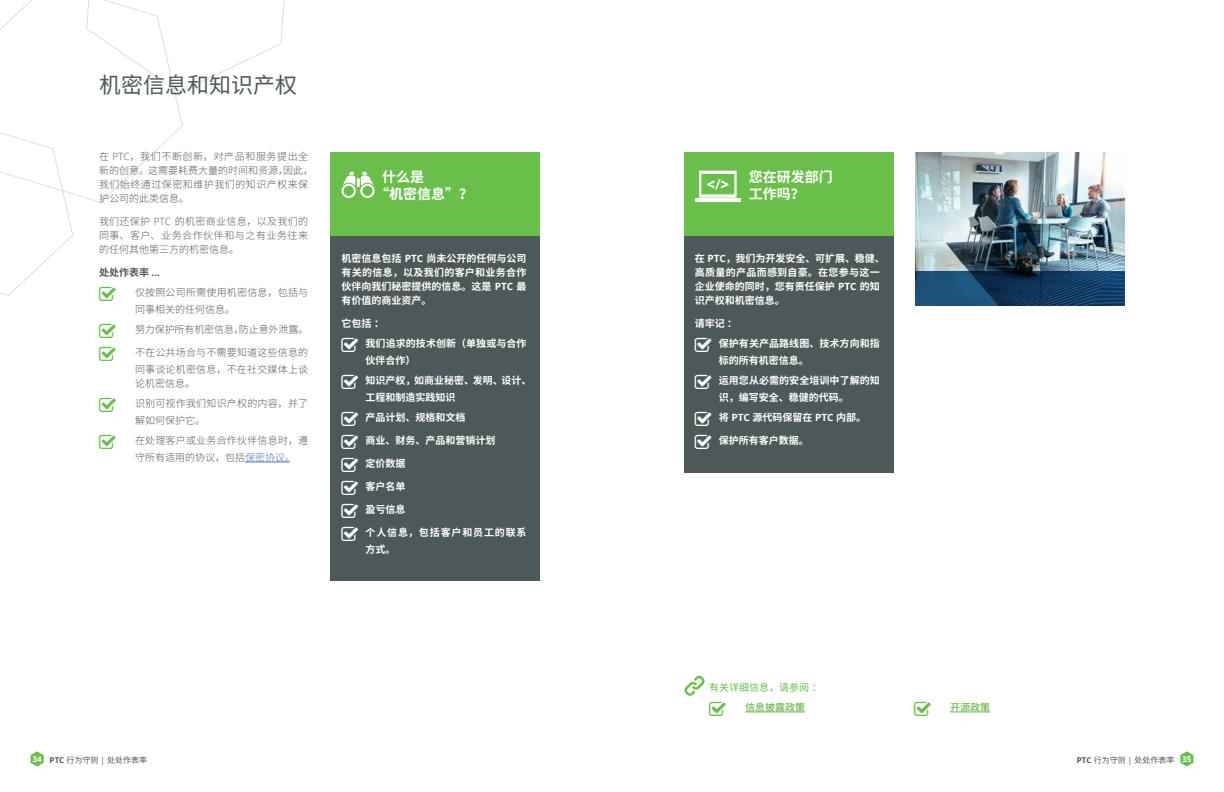
<style>
.page{position:relative;width:1224px;height:792px;background:#fff}
.page>*{position:absolute;margin:0;border:0;box-sizing:border-box;transform-origin:0 0}
.t1{font:22px "Noto Sans CJ Ksc";color:#4d5858}
.t2{font:700 14px/16.8px "Noto Sans CJ Ksc";color:#fff}
.t3{font:700 10px/14px "Noto Sans CJ Ksc";color:#fff}
.t4{font:300 10px/20px "Noto Sans CJ Ksc";letter-spacing:.02em;color:#58595b}
.t5{font:300 10px/14px "Noto Sans CJ Ksc";letter-spacing:.05em;color:#58595b}
.t6{font:300 10px/20px "Noto Sans CJ Ksc";letter-spacing:-.01em;color:#58595b}
.t7{font:700 10px/17px "Noto Sans CJ Ksc";letter-spacing:.085em;color:#fff}
.t8{font:300 10px "Noto Sans CJ Ksc";color:#58595b}
.t9{font:10px "Noto Sans CJ Ksc";color:#6abf4b}
.t10{font:500 10px "Noto Sans CJ Ksc";color:#6ab64d}
.t11{font:8px "Noto Sans CJ Ksc";color:#4d5858}
.s1{font-family:"Open Sans"}
.s2{font-weight:700}
.s3{font-family:"Open Sans";font-weight:700}
.s4{color:#4f73ad}
.s5{color:#6abf4b}
.s6{font-family:"Open Sans";font-weight:700;color:#fff}
</style>
<div class="page">
<img style="left:916px;top:152px;width:209px;height:64px">
<img style="left:893px;top:216px;width:232px;height:156px">
<hr style="left:245px;top:462px;width:45px;height:1px;background:#4f73ad">
<div style="left:331px;top:152px;width:209px;height:428px;background:#4d5858"></div>
<div style="left:684px;top:152px;width:209px;height:320px;background:#4d5858"></div>
<div style="left:331px;top:152px;width:209px;height:84px;background:#6abf4b"></div>
<div style="left:684px;top:152px;width:209px;height:84px;background:#6abf4b"></div>
<div style="left:342px;top:184px;width:14px;height:14px;border:2px solid #fff;border-radius:50%"></div>
<div style="left:360px;top:184px;width:15px;height:14px;border:2px solid #fff;border-radius:50%"></div>
<svg style="left:343px;top:172px;width:31px;height:14px"></svg>
<hr style="left:695px;top:199px;width:46px;height:3px;background:#fff">
<svg style="left:699px;top:171px;width:38px;height:27px"></svg>
<svg style="left:916px;top:271px;width:209px;height:34px;background:#143f65"></svg>
<hr style="left:745px;top:712px;width:60px;height:1px;background:#6ab64d">
<hr style="left:960px;top:712px;width:30px;height:1px;background:#6ab64d">
<svg style="left:685px;top:676px;width:20px;height:20px"></svg>
<svg style="left:31px;top:751px;width:13px;height:16px"></svg>
<svg style="left:1180px;top:751px;width:13px;height:16px"></svg>
<svg style="left:0;top:0;width:285px;height:296px"></svg>
<h1 class="t1" style="left:99px;top:73px;width:199px">机密信息和知识产权</h1>
<p class="t5" style="left:99px;top:149px;width:216px">在 <span class="s1">PTC</span>，我们不断创新，对产品和服务提出全新的创意。这需要耗费大量的时间和资源，因此，我们始终通过保密和维护我们的知识产权来保护公司的此类信息。</p>
<p class="t4" style="left:99px;top:214px;width:211px;line-height:14px;text-align:justify">我们还保护 <span class="s1">PTC</span> 的机密商业信息，以及我们的同事、客户、业务合作伙伴和与之有业务往来的任何其他第三方的机密信息。</p>
<p class="t4" style="left:135px;top:262px;width:175px;text-indent:-36px"><span class="s2">处处作表率</span> <span class="s3">...<br></span>仅按照公司所需使用机密信息，包括与</p>
<p class="t6" style="left:135px;top:299px;width:175px">同事相关的任何信息。<br>努力保护所有机密信息，防止意外泄露。</p>
<p class="t4" style="left:135px;top:344px;width:175px;line-height:17px">不在公共场合与不需要知道这些信息的同事谈论机密信息，不在社交媒体上谈</p>
<p class="t4" style="left:135px;top:373px;width:175px">论机密信息。<br>识别可视作我们知识产权的内容，并了</p>
<p class="t4" style="left:135px;top:410px;width:175px">解如何保护它。<br>在处理客户或业务合作伙伴信息时，遵</p>
<p class="t8" style="left:135px;top:452px;width:161px">守所有适用的协议，包括<span class="s4">保密协议。</span></p>
<h2 class="t2" style="left:375px;top:169px;width:99px;text-indent:7px">什么是<br>“机密信息”？</h2>
<p class="t3" style="left:342px;top:252px;width:187px;text-align:justify">机密信息包括 <span class="s1">PTC</span> 尚未公开的任何与公司有关的信息，以及我们的客户和业务合作伙伴向我们秘密提供的信息。这是 <span class="s1">PTC</span> 最有价值的商业资产。</p>
<p class="t3" style="left:366px;top:314px;width:162px;line-height:20px;text-indent:-24px">它包括：<br>我们追求的技术创新（单独或与合作</p>
<p class="t3" style="left:366px;top:351px;width:168px;line-height:20px">伙伴合作）<br>知识产权，如商业秘密、发明、设计、</p>
<p class="t3" style="left:366px;top:388px;width:101px;line-height:20px">工程和制造实践知识产品计划、规格和文档</p>
<p class="t3" style="left:366px;top:434px;width:131px">商业、财务、产品和营销计划</p>
<p class="t3" style="left:366px;top:457px;width:41px">定价数据</p>
<p class="t3" style="left:366px;top:480px;width:41px">客户名单</p>
<p class="t3" style="left:366px;top:503px;width:41px">盈亏信息</p>
<p class="t7" style="left:366px;top:524px;width:163px">个人信息，包括客户和员工的联系方式。</p>
<h2 class="t2" style="left:749px;top:169px;width:85px">您在研发部门工作吗？</h2>
<p class="t3" style="left:695px;top:252px;width:192px">在 <span class="s1">PTC</span>，我们为开发安全、可扩展、稳健、高质量的产品而感到自豪。在您参与这一企业使命的同时，您有责任保护 <span class="s1">PTC</span> 的知识产权和机密信息。</p>
<p class="t3" style="left:719px;top:314px;width:162px;line-height:20px;text-indent:-24px">请牢记：<br>保护有关产品路线图、技术方向和指</p>
<p class="t3" style="left:719px;top:351px;width:163px;line-height:20px">标的所有机密信息。<br>运用您从必需的安全培训中了解的知</p>
<p class="t3" style="left:719px;top:388px;width:149px;line-height:20px">识，编写安全、稳健的代码。<br>将 <span class="s1">PTC</span> 源代码保留在 <span class="s1">PTC</span> 内部。</p>
<p class="t3" style="left:719px;top:434px;width:91px">保护所有客户数据。</p>
<p class="t9" style="left:709px;top:682px;width:114px">有关详细信息，请参阅：</p>
<p class="t10" style="left:745px;top:702px;width:61px">信息披露政策</p>
<p class="t10" style="left:950px;top:702px;width:41px"><span class="s5">开</span>源政策</p>
<p class="t11" style="left:33px;top:755px;width:116px"><span class="s6">34</span> <span class="s3">PTC</span> 行为守则 <span class="s1">|</span> 处处作表率</p>
<p class="t11" style="left:1077px;top:755px;width:116px"><span class="s3">PTC</span> 行为守则 <span class="s1">|</span> 处处作表率 <span class="s6">35</span></p>
</div>
